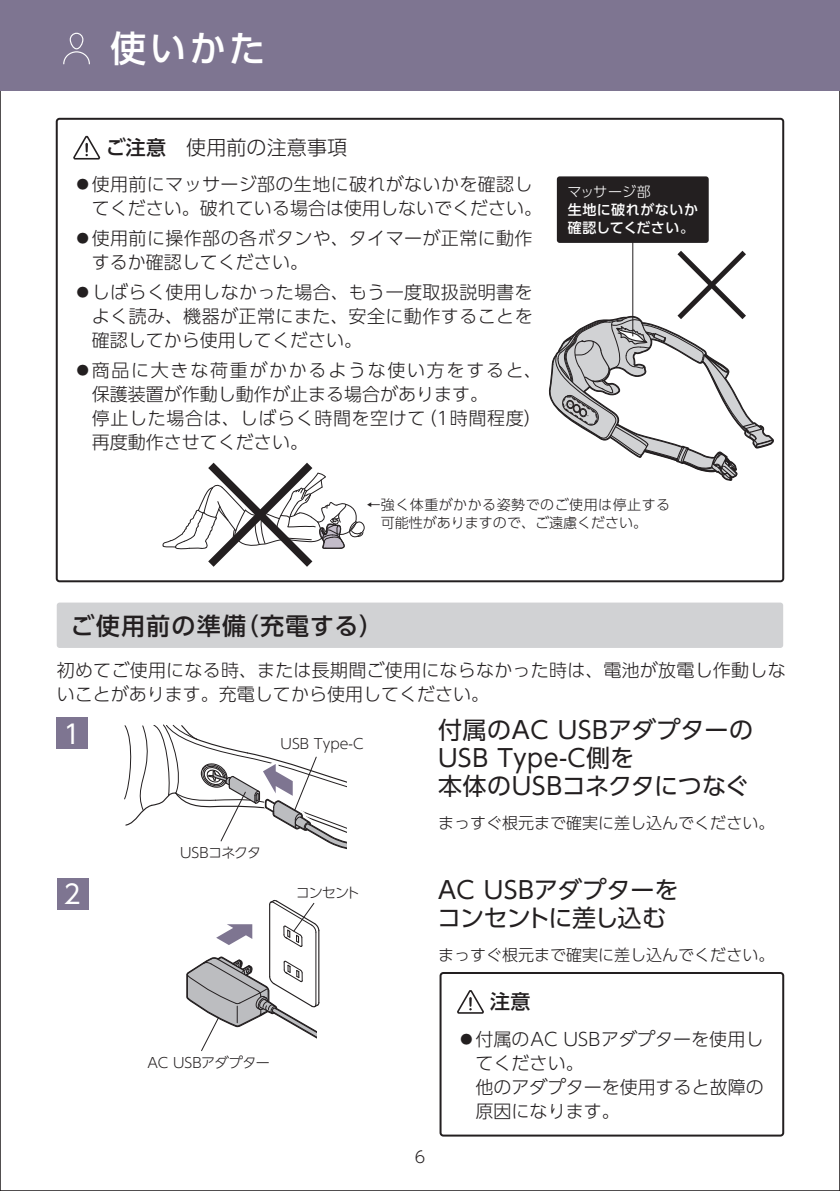
<style>
.page{position:relative;width:840px;height:1191px;background:#fff}
.page>*{position:absolute;margin:0;border:0;box-sizing:border-box;transform-origin:0 0}
.t1{font:500 36px "UD Shin Go Pro";color:#fff}
.t2{font:26px "UD Shin Go Pro";color:#fff}
.t3{font:24px/28px "UD Shin Go Pro";letter-spacing:.025em;color:#231f20}
.t4{font:24px/28px "UD Shin Go Pro";letter-spacing:.005em;color:#231f20}
.t5{font:500 24px "UD Shin Go Pro";letter-spacing:.05em;color:#231f20}
.t6{font:300 20px "UD Shin Go Pro";letter-spacing:.005em;color:#231f20}
.t7{font:500 20px "UD Shin Go Pro";color:#231f20}
.t8{font:300 18px/24px "UD Shin Go Pro";letter-spacing:.015em;color:#231f20}
.t9{font:300 18px "UD Shin Go Pro";letter-spacing:.035em;color:#231f20}
.t10{font:300 18px "UD Shin Go Pro";letter-spacing:.095em;color:#231f20}
.t11{font:300 16px "UD Shin Go Pro";color:#231f20}
.t12{font:300 14px/18px "UD Shin Go Pro";letter-spacing:.035em;color:#231f20}
.t13{font:500 14px/18px "UD Shin Go Pro";letter-spacing:.025em;color:#fff}
.t14{font:300 14px "UD Shin Go Pro";color:#231f20}
.t15{font:300 14px "UD Shin Go Pro";letter-spacing:-.02em;color:#231f20}
.t16{font:300 14px "UD Shin Go Pro";letter-spacing:-.045em;color:#231f20}
.t17{font:300 14px "UD Shin Go Pro";letter-spacing:.015em;color:#fff}
.s1{font-weight:500}
</style>
<div class="page">
<div style="left:0;top:0;width:839px;height:90px;background:#7e7591"></div>
<svg style="left:63px;top:33px;width:27px;height:31px"></svg>
<div style="left:56px;top:118px;width:727px;height:464px;border:2px solid #231f20;border-radius:3px"></div>
<svg style="left:73px;top:135px;width:28px;height:25px"></svg>
<div style="left:57px;top:602px;width:725px;height:46px;background:#d1d2d4;border-radius:3px"></div>
<div style="left:57px;top:717px;width:31px;height:32px;background:#7e7591"></div>
<div style="left:57px;top:878px;width:31px;height:31px;background:#7e7591"></div>
<svg style="left:216px;top:924px;width:36px;height:21px"></svg>
<hr style="left:269px;top:904px;width:1px;height:72px;background:#231f20">
<hr style="left:315px;top:932px;width:1px;height:72px;background:#231f20">
<hr style="left:318px;top:930px;width:1px;height:72px;background:#231f20">
<div style="left:439px;top:972px;width:344px;height:164px;border:2px solid #231f20;border-radius:3px"></div>
<svg style="left:457px;top:990px;width:27px;height:24px"></svg>
<svg style="left:548px;top:251px;width:225px;height:230px"></svg>
<svg style="left:186px;top:956px;width:134px;height:95px"></svg>
<svg style="left:269px;top:899px;width:51px;height:48px"></svg>
<hr style="left:632px;top:227px;width:1px;height:109px;background:#231f20">
<div style="left:556px;top:176px;width:152px;height:67px;background:#231f20;border-radius:3px"></div>
<svg style="left:162px;top:463px;width:203px;height:104px"></svg>
<svg style="left:124px;top:724px;width:222px;height:125px"></svg>
<h1 class="t1" style="left:110px;top:19px;width:156px">使いかた</h1>
<p class="t6" style="left:106px;top:131px;width:243px"><span class="s1">ご注意　</span>使用前の注意事項</p>
<p class="t8" style="left:92px;top:172px;width:452px;text-indent:-18px">●使用前にマッサージ部の生地に破れがないかを確認してください。破れている場合は使用しないでください。</p>
<p class="t8" style="left:92px;top:226px;width:442px;text-indent:-18px">●使用前に操作部の各ボタンや、タイマーが正常に動作するか確認してください。</p>
<p class="t8" style="left:92px;top:280px;width:442px;text-align:justify;text-indent:-18px">●しばらく使用しなかった場合、もう一度取扱説明書をよく読み、機器が正常にまた、安全に動作することを確認してから使用してください。</p>
<p class="t10" style="left:74px;top:356px;width:469px">●商品に大きな荷重がかかるような使い方をすると、</p>
<p class="t8" style="left:92px;top:382px;width:397px">保護装置が作動し動作が止まる場合があります。</p>
<p class="t9" style="left:74px;top:404px;width:469px">　停止した場合は、しばらく時間を空けて（1時間程度）</p>
<p class="t8" style="left:92px;top:430px;width:217px">再度動作させてください。</p>
<p class="t17" style="left:567px;top:180px;width:85px">マッサージ部</p>
<p class="t13" style="left:567px;top:201px;width:132px">生地に破れがないか確認してください。</p>
<p class="t12" style="left:380px;top:495px;width:291px;text-indent:-14px">←強く体重がかかる姿勢でのご使用は停止する可能性がありますので、ご遠慮ください。</p>
<h3 class="t5" style="left:71px;top:607px;width:314px">ご使用前の準備（充電する）</h3>
<p class="t8" style="left:57px;top:657px;width:730px">初めてご使用になる時、または長期間ご使用にならなかった時は、電池が放電し作動しないことがあります。充電してから使用してください。</p>
<h2 class="t2" style="left:63px;top:713px;width:19px">1</h2>
<h2 class="t2" style="left:63px;top:873px;width:19px">2</h2>
<p class="t14" style="left:280px;top:732px;width:84px">USB Type-C</p>
<p class="t16" style="left:180px;top:841px;width:82px">USBコネクタ</p>
<p class="t14" style="left:295px;top:881px;width:66px">コンセント</p>
<p class="t15" style="left:147px;top:1051px;width:124px">AC USBアダプター</p>
<h3 class="t3" style="left:438px;top:715px;width:316px">付属のAC USBアダプターの<br>USB Type-C側を<br>本体のUSBコネクタにつなぐ</h3>
<p class="t11" style="left:438px;top:810px;width:337px">まっすぐ根元まで確実に差し込んでください。</p>
<p class="t11" style="left:414px;top:1144px;width:12px">6</p>
<h3 class="t4" style="left:437px;top:875px;width:243px">AC USBアダプターをコンセントに差し込む</h3>
<p class="t11" style="left:438px;top:941px;width:337px">まっすぐ根元まで確実に差し込んでください。</p>
<p class="t7" style="left:490px;top:985px;width:42px">注意</p>
<p class="t8" style="left:475px;top:1026px;width:289px;text-indent:-18px">●付属のAC USBアダプターを使用してください。<br>他のアダプターを使用すると故障の原因になります。</p>
</div>
